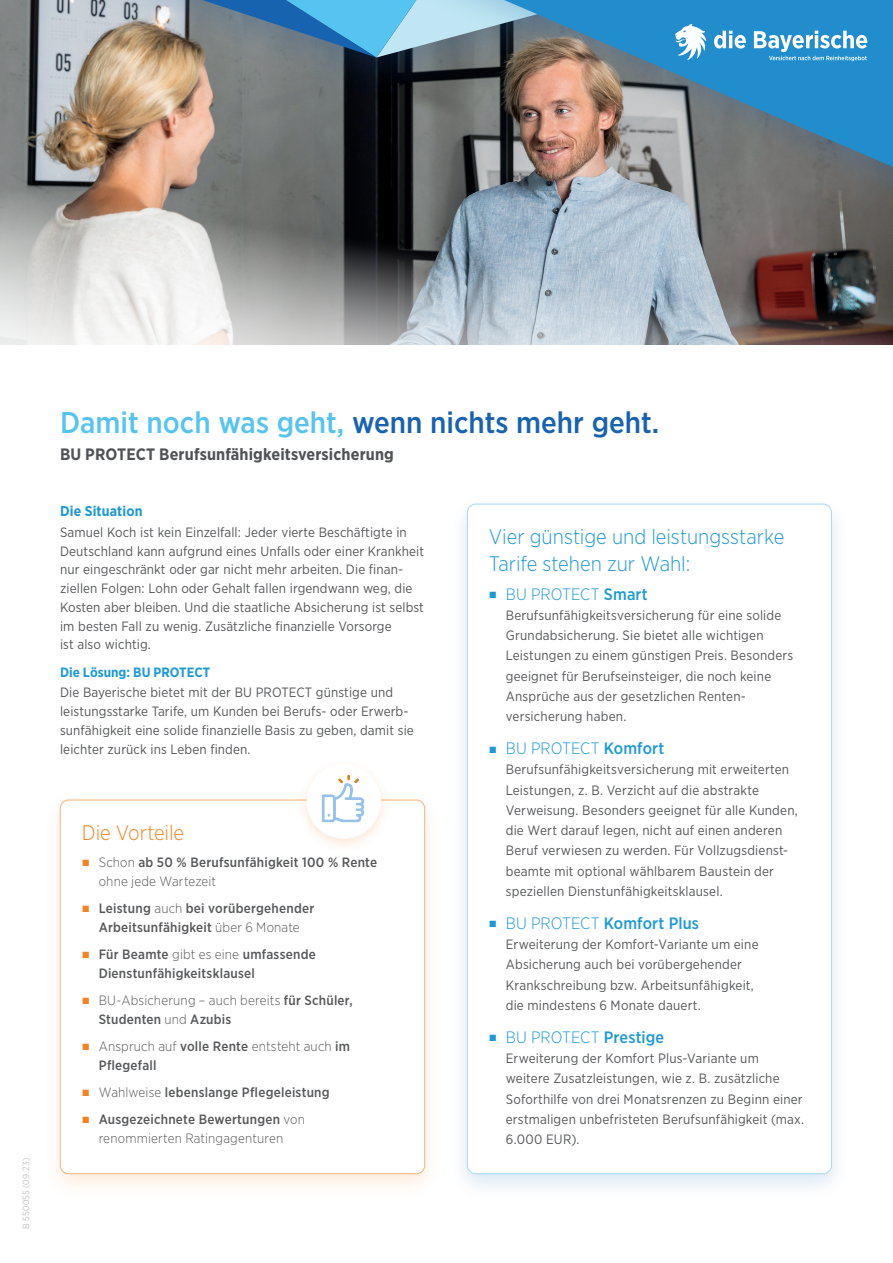
<style>
.page{position:relative;width:893px;height:1263px;background:#fff}
.page>*{position:absolute;margin:0;border:0;box-sizing:border-box;transform-origin:0 0}
.t1{font:500 30px "Gotham Narrow";color:#1863b0}
.Subline{font:300 21px/27px "Gotham Narrow";color:#1d99d6}
.Subline-2{font:300 21px "Gotham Narrow";letter-spacing:-.005em;color:#f58220}
.t2{font:300 16.5px "Gotham Narrow";letter-spacing:.005em;color:#1d99d6}
.t3{font:700 16.5px "Gotham Narrow";letter-spacing:.01em;color:#505355}
.t4{font:500 16.5px "Gotham Narrow";letter-spacing:.01em;color:#1d99d6}
.Subline-3{font:700 14.25px "Gotham Narrow";letter-spacing:.01em;color:#1d99d6}
.Subline-4{font:13.5px/20.2px "Gotham Narrow";letter-spacing:.01em;color:#57585a}
.t5{font:500 13.5px/18.8px "Gotham Narrow";letter-spacing:.02em;color:#57585a}
.Copy{font:13.5px/18.8px "Gotham Narrow";letter-spacing:.01em;color:#57585a}
.t6{font:300 13.5px/18.8px "Gotham Narrow";letter-spacing:.015em;color:#57585a}
.Subline-5{font:700 13.5px "Gotham Narrow";color:#1d99d6}
.t7{font:300 9px "Gotham Narrow";letter-spacing:.035em;color:#a8a9ad}
.s1{color:#55c4f0}
.s2{font-family:"Arial";font-weight:400;color:#f58220}
.s3{font-weight:300}
.s4{font-weight:500}
.s5{font-family:"Arial";font-weight:400;font-size:13.5px}
</style>
<div class="page">
<div style="left:0;top:0;width:695px;height:102px;background:#1863b0;opacity:.24"></div>
<svg style="left:202px;top:0;width:140px;height:58px;background:#58809e"></svg>
<img style="left:0;top:105px;width:342px;height:32px">
<img style="left:0;top:137px;width:893px;height:208px">
<div style="left:342px;top:0;width:551px;height:219px;background:#1863b0;opacity:.24"></div>
<svg style="left:504px;top:0;width:389px;height:167px;background:#5d87a1"></svg>
<svg style="left:714px;top:31px;width:32px;height:18px"></svg>
<svg style="left:754px;top:31px;width:113px;height:30px"></svg>
<svg style="left:675px;top:24px;width:32px;height:36px"></svg>
<div style="left:41px;top:790px;width:403px;height:411px;background:#f58220;opacity:.16"></div>
<div style="left:60px;top:800px;width:365px;height:374px;background:#fff;border-radius:8px"></div>
<div style="left:449px;top:494px;width:401px;height:707px;background:#1863b0;opacity:.16"></div>
<div style="left:467px;top:504px;width:364px;height:670px;background:#fff;border-radius:8px"></div>
<div style="left:295px;top:757px;width:97px;height:97px;background:#fff"></div>
<svg style="left:302px;top:781px;width:83px;height:62px"></svg>
<img style="left:311px;top:774px;width:64px;height:57px">
<p class="t7" style="left:20px;top:1229px;width:73px;rotate:-90deg">B 550055 (09.23)</p>
<p class="t1" style="left:60px;top:404px;width:601px"><span class="s1">Damit noch was geht,</span> wenn nichts mehr geht.</p>
<p class="t3" style="left:60px;top:444px;width:335px">BU PROTECT Berufsunfähigkeitsversicherung</p>
<p class="Subline-3" style="left:60px;top:502px;width:84px">Die Situation</p>
<p class="Subline-4" style="left:60px;top:522px;width:366px;line-height:18.8px">Samuel Koch ist kein Einzelfall: Jeder vierte Beschäftigte in Deutschland kann aufgrund eines Unfalls oder einer Krankheit nur eingeschränkt oder gar nicht mehr arbeiten. Die finan&shy;ziellen Folgen: Lohn oder Gehalt fallen irgendwann weg, die Kosten aber bleiben. Und die staatliche Absicherung ist selbst im besten Fall zu wenig. Zusätzliche finanzielle Vorsorge</p>
<p class="Subline-4" style="left:60px;top:634px;width:92px">ist also wichtig.</p>
<p class="Subline-5" style="left:60px;top:663px;width:152px">Die Lösung: BU PROTECT</p>
<p class="Copy" style="left:60px;top:683px;width:355px">Die Bayerische bietet mit der BU PROTECT günstige und leistungsstarke Tarife, um Kunden bei Berufs- oder Erwerb&shy;sunfähigkeit eine solide finanzielle Basis zu geben, damit sie leichter zurück ins Leben finden.</p>
<p class="Subline-2" style="left:82px;top:819px;width:104px">Die Vorteile</p>
<p class="t5" style="left:99px;top:853px;width:280px;text-indent:-17px"><span class="s2">■</span> <span class="s3">Schon</span> ab 50 % Berufsunfähigkeit 100 % Rente <span class="s3">ohne jede Wartezeit</span></p>
<p class="t5" style="left:82px;top:899px;width:234px;text-align:center"><span class="s2">■</span> Leistung <span class="s3">auch</span> bei vorübergehender<br>Arbeitsunfähigkeit <span class="s3">über 6 Monate</span></p>
<p class="t5" style="left:99px;top:945px;width:219px;text-indent:-17px"><span class="s2">■</span> Für Beamte <span class="s3">gibt es eine</span> umfassende<br>Dienstunfähigkeitsklausel</p>
<p class="t6" style="left:99px;top:991px;width:256px;text-indent:-17px"><span class="s2">■</span> BU-Absicherung – auch bereits <span class="s4">für Schüler,<br>Studenten</span> und <span class="s4">Azubis</span></p>
<p class="t6" style="left:99px;top:1037px;width:253px;text-indent:-17px"><span class="s2">■</span> Anspruch auf <span class="s4">volle Rente</span> entsteht auch <span class="s4">im<br>Pflegefall</span></p>
<p class="t5" style="left:82px;top:1083px;width:249px"><span class="s2">■</span> <span class="s3">Wahlweise</span> lebenslange Pflegeleistung</p>
<p class="t6" style="left:82px;top:1110px;width:225px;text-align:center"><span class="s2">■</span> <span class="s4">Ausgezeichnete Bewertungen</span> von renommierten Ratingagenturen</p>
<p class="Subline" style="left:489px;top:522px;width:297px">Vier günstige und leistungsstarke<br>Tarife stehen zur Wahl:</p>
<p class="t2" style="left:489px;top:584px;width:160px"><span class="s5">■</span> BU PROTECT <span class="s4">Smart</span></p>
<p class="Subline-4" style="left:506px;top:605px;width:289px">Berufsunfähigkeitsversicherung für eine solide Grundabsicherung. Sie bietet alle wichtigen Leistungen zu einem günstigen Preis. Besonders geeignet für Berufseinsteiger, die noch keine Ansprüche aus der gesetzlichen Renten&shy;versicherung haben.</p>
<p class="t2" style="left:489px;top:738px;width:177px"><span class="s5">■</span> BU PROTECT <span class="s4">Komfort</span></p>
<p class="Subline-4" style="left:506px;top:759px;width:294px">Berufsunfähigkeitsversicherung mit erweiterten Leistungen, z. B. Verzicht auf die abstrakte Verweisung. Besonders geeignet für alle Kunden, die Wert darauf legen, nicht auf einen anderen Beruf verwiesen zu werden. Für Vollzugsdienst&shy;beamte mit optional wählbarem Baustein der speziellen Dienstunfähigkeitsklausel.</p>
<p class="t4" style="left:489px;top:913px;width:212px"><span class="s5">■</span> <span class="s3">BU PROTECT</span> Komfort Plus</p>
<p class="Subline-4" style="left:506px;top:934px;width:254px">Erweiterung der Komfort-Variante um eine Absicherung auch bei vorübergehender Krankschreibung bzw. Arbeitsunfähigkeit, die mindestens 6 Monate dauert.</p>
<p class="t2" style="left:489px;top:1027px;width:177px"><span class="s5">■</span> BU PROTECT <span class="s4">Prestige</span></p>
<p class="Subline-4" style="left:506px;top:1048px;width:300px">Erweiterung der Komfort Plus-Variante um weitere Zusatzleistungen, wie z. B. zusätzliche Soforthilfe von drei Monatsrenzen zu Beginn einer erstmaligen unbefristeten Berufsunfähigkeit (max.<br>6.000 EUR).</p>
</div>
